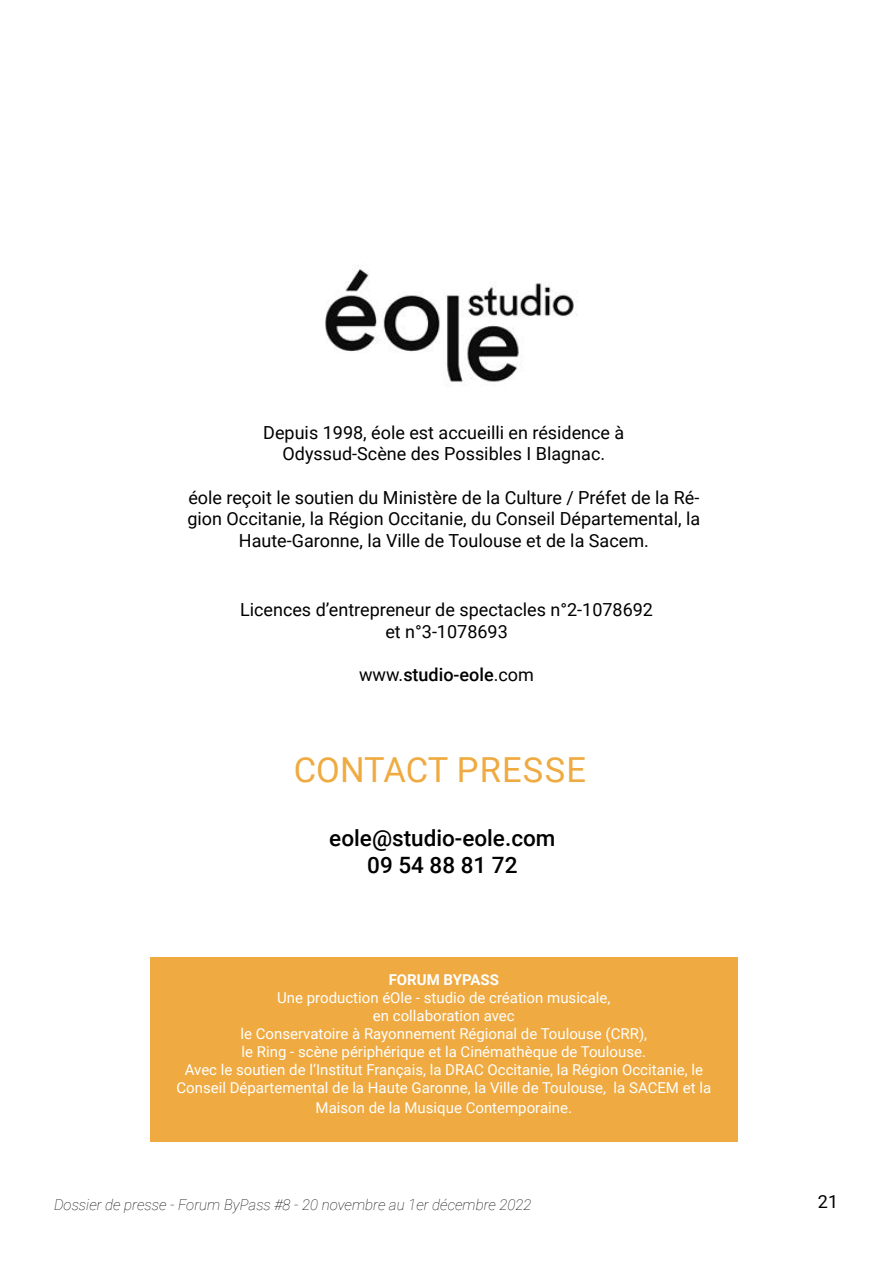
<style>
.page{position:relative;width:893px;height:1263px;background:#fff}
.page>*{position:absolute;margin:0;border:0;box-sizing:border-box;transform-origin:0 0}
.t1{font:34.5px "Roboto";letter-spacing:-.01em;color:#efaa41}
.t2{font:500 22.5px/27px "Roboto";color:#000;text-align:center}
.t3{font:18px/21.6px "Roboto";color:#000;text-align:center}
.t4{font:500 18px "Roboto";color:#000}
.t5{font:15px/18px "Roboto";color:#fff;text-align:center}
.t6{font:italic 100 15px "Roboto";color:#000}
.t7{font:700 15px "Roboto";color:#fff}
.s1{font-weight:400}
</style>
<div class="page">
<img style="left:325px;top:265px;width:252px;height:118px">
<div style="left:150px;top:957px;width:588px;height:185px;background:#efaa41"></div>
<p class="t3" style="left:263px;top:421px;width:363px">Depuis 1998, éole est accueilli en résidence à<br>Odyssud-Scène des Possibles I Blagnac.</p>
<p class="t3" style="left:187px;top:486px;width:514px">éole reçoit le soutien du Ministère de la Culture / Préfet de la Ré&shy;gion Occitanie, la Région Occitanie, du Conseil Départemental, la<br>Haute-Garonne, la Ville de Toulouse et de la Sacem.</p>
<p class="t3" style="left:240px;top:598px;width:414px">Licences d’entrepreneur de spectacles n°2-1078692 et n°3-1078693</p>
<p class="t4" style="left:359px;top:662px;width:176px"><span class="s1">www.</span>studio-eole<span class="s1">.com</span></p>
<h1 class="t1" style="left:294px;top:746px;width:185px">CONTACT presse</h1>
<h2 class="t2" style="left:329px;top:823px;width:228px">eole@studio-eole.com<br>09 54 88 81 72</h2>
<p class="t7" style="left:389px;top:969px;width:112px">FORUM BYPASS</p>
<p class="t5" style="left:176px;top:988px;width:536px">Une production éOle - studio de création musicale,<br>en collaboration avec<br>le Conservatoire à Rayonnement Régional de Toulouse (CRR),<br>le Ring - scène périphérique et la Cinémathèque de Toulouse.<br>Avec le soutien de l’Institut Français, la DRAC Occitanie, la Région Occitanie, le Conseil Départemental de la Haute Garonne, la Ville de Toulouse, la SACEM et la</p>
<p class="t5" style="left:316px;top:1098px;width:258px">Maison de la Musique Contemporaine.</p>
<p class="t6" style="left:54px;top:1194px;width:479px">Dossier de presse - Forum ByPass #8 - 20 novembre au 1er décembre 2022</p>
<p class="t3" style="left:818px;top:1190px;width:22px">21</p>
</div>
